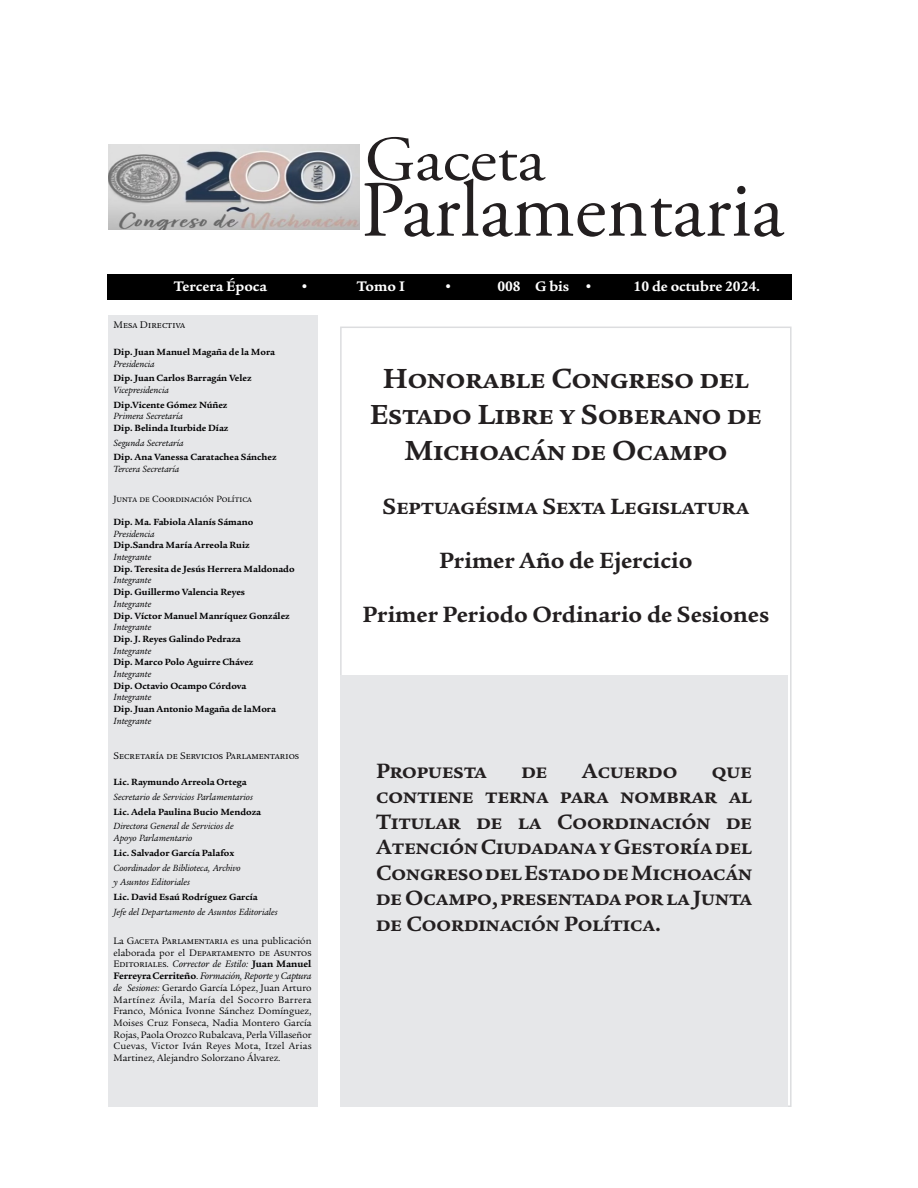
<style>
.page{position:relative;width:918px;height:1188px;background:#fff}
.page>*{position:absolute;margin:0;border:0;box-sizing:border-box;transform-origin:0 0}
.cbz{font:700 30px/36px "Legacy Serif ITC Std";color:#231f20;text-align:center}
.cbz-2{font:700 24px "Legacy Serif ITC Std";color:#231f20}
.Normal_rtf_215{font:700 22.5px/25.5px "Legacy Serif ITC Std";color:#231f20;text-align:justify}
.t1{font:700 15px "Legacy Serif ITC Std";color:#fff}
.t2{font:10.5px "Legacy Serif ITC Std";color:#000001}
.t3{font:10.2px/11.7px "Legacy Serif ITC Std";color:#000001;text-align:justify}
.Normal_rtf_14{font:700 9.75px "Legacy Serif ITC Std";color:#000001}
.Normal_rtf_14-2{font:italic 9.75px/11.7px "Legacy Serif ITC Std";color:#000001}
.t4{font:9.75px "Legacy Serif ITC Std";color:#000001}
.s1{font-style:italic}
.s2{font-weight:700}
</style>
<div class="page">
<div style="left:108px;top:274px;width:684px;height:25px;background:#000"></div>
<svg style="left:364px;top:137px;width:420px;height:100px"></svg>
<div style="left:108px;top:315px;width:210px;height:792px;background:#e6e7e9"></div>
<div style="left:340px;top:675px;width:448px;height:432px;background:#e6e7e9"></div>
<img style="left:108px;top:145px;width:251px;height:85px">
<p class="t1" style="left:174px;top:277px;width:95px">Tercera Época</p>
<p class="t1" style="left:300px;top:277px;width:11px">•</p>
<p class="t1" style="left:357px;top:277px;width:50px">Tomo I</p>
<p class="t1" style="left:443px;top:277px;width:11px">•</p>
<p class="t1" style="left:497px;top:277px;width:97px">008 G bis •</p>
<p class="t1" style="left:634px;top:277px;width:128px">10 de octubre 2024.</p>
<p class="t2" style="left:114px;top:319px;width:73px">Mesa Directiva</p>
<p class="Normal_rtf_14" style="left:114px;top:346px;width:163px">Dip. Juan Manuel Magaña de la Mora</p>
<p class="Normal_rtf_14-2" style="left:114px;top:358px;width:43px">Presidencia</p>
<p class="Normal_rtf_14" style="left:114px;top:372px;width:140px">Dip. Juan Carlos Barragán Velez</p>
<p class="Normal_rtf_14-2" style="left:114px;top:384px;width:57px">Vicepresidencia</p>
<p class="Normal_rtf_14" style="left:114px;top:399px;width:115px">Dip.Vicente Gómez Núñez</p>
<p class="Normal_rtf_14-2" style="left:114px;top:411px;width:71px">Primera Secretaría</p>
<p class="Normal_rtf_14" style="left:114px;top:422px;width:116px">Dip. Belinda Iturbide Díaz</p>
<p class="Normal_rtf_14-2" style="left:114px;top:437px;width:72px">Segunda Secretaría</p>
<p class="Normal_rtf_14" style="left:114px;top:452px;width:164px">Dip. Ana Vanessa Caratachea Sánchez</p>
<p class="Normal_rtf_14-2" style="left:114px;top:463px;width:67px">Tercera Secretaría</p>
<p class="t4" style="left:114px;top:493px;width:140px">Junta de Coordinación Política</p>
<p class="Normal_rtf_14" style="left:114px;top:516px;width:141px">Dip. Ma. Fabiola Alanís Sámano</p>
<p class="Normal_rtf_14-2" style="left:114px;top:528px;width:43px">Presidencia</p>
<p class="Normal_rtf_14" style="left:114px;top:540px;width:138px">Dip.Sandra María Arreola Ruiz</p>
<p class="Normal_rtf_14-2" style="left:114px;top:551px;width:39px">Integrante</p>
<p class="Normal_rtf_14" style="left:114px;top:563px;width:183px">Dip. Teresita de Jesús Herrera Maldonado</p>
<p class="Normal_rtf_14-2" style="left:114px;top:575px;width:39px">Integrante</p>
<p class="Normal_rtf_14" style="left:114px;top:586px;width:133px">Dip. Guillermo Valencia Reyes</p>
<p class="Normal_rtf_14-2" style="left:114px;top:598px;width:39px">Integrante</p>
<p class="Normal_rtf_14" style="left:114px;top:610px;width:178px">Dip. Víctor Manuel Manríquez González</p>
<p class="Normal_rtf_14-2" style="left:114px;top:621px;width:39px">Integrante</p>
<p class="Normal_rtf_14" style="left:114px;top:633px;width:129px">Dip. J. Reyes Galindo Pedraza</p>
<p class="Normal_rtf_14-2" style="left:114px;top:645px;width:39px">Integrante</p>
<p class="Normal_rtf_14" style="left:114px;top:657px;width:141px">Dip. Marco Polo Aguirre Chávez</p>
<p class="Normal_rtf_14-2" style="left:114px;top:668px;width:39px">Integrante</p>
<p class="Normal_rtf_14" style="left:114px;top:680px;width:134px">Dip. Octavio Ocampo Córdova</p>
<p class="Normal_rtf_14-2" style="left:114px;top:692px;width:39px">Integrante</p>
<p class="Normal_rtf_14" style="left:114px;top:703px;width:164px">Dip. Juan Antonio Magaña de laMora</p>
<p class="Normal_rtf_14-2" style="left:114px;top:715px;width:39px">Integrante</p>
<p class="t2" style="left:114px;top:750px;width:187px">Secretaría de Servicios Parlamentarios</p>
<p class="Normal_rtf_14" style="left:114px;top:777px;width:135px">Lic. Raymundo Arreola Ortega</p>
<p class="Normal_rtf_14-2" style="left:114px;top:791px;width:141px">Secretario de Servicios Parlamentarios</p>
<p class="Normal_rtf_14" style="left:114px;top:806px;width:149px">Lic. Adela Paulina Bucio Mendoza</p>
<p class="Normal_rtf_14-2" style="left:114px;top:821px;width:122px">Directora General de Servicios de<br>Apoyo Parlamentario</p>
<p class="Normal_rtf_14" style="left:114px;top:847px;width:122px">Lic. Salvador García Palafox</p>
<p class="Normal_rtf_14-2" style="left:114px;top:862px;width:129px">Coordinador de Biblioteca, Archivo</p>
<p class="Normal_rtf_14-2" style="left:114px;top:876px;width:78px">y Asuntos Editoriales</p>
<p class="Normal_rtf_14" style="left:114px;top:891px;width:146px">Lic. David Esaú Rodríguez García</p>
<p class="Normal_rtf_14-2" style="left:114px;top:906px;width:166px">Jefe del Departamento de Asuntos Editoriales</p>
<p class="t3" style="left:114px;top:935px;width:200px">La Gaceta Parlamentaria es una publicación elaborada por el Departamento de Asuntos Editoriales. <span class="s1">Corrector de Estilo:</span> <span class="s2">Juan Manuel Ferreyra Cerriteño</span>. <span class="s1">Formación, Reporte y Captura de Sesiones:</span> Gerardo García López, Juan Arturo Martínez Ávila, María del Socorro Barrera Franco, Mónica Ivonne Sánchez Domínguez, Moises Cruz Fonseca, Nadia Montero García Rojas, Paola Orozco Rubalcava, Perla Villaseñor Cuevas, Victor Iván Reyes Mota, Itzel Arias Martinez, Alejandro Solorzano Álvarez.</p>
<p class="cbz" style="left:370px;top:361px;width:394px">Honorable Congreso del<br>Estado Libre y Soberano de<br>Michoacán de Ocampo</p>
<p class="cbz-2" style="left:383px;top:492px;width:368px">Septuagésima Sexta Legislatura</p>
<p class="cbz-2" style="left:439px;top:546px;width:255px">Primer Año de Ejercicio</p>
<p class="cbz-2" style="left:362px;top:600px;width:408px">Primer Periodo Ordinario de Sesiones</p>
<p class="Normal_rtf_215" style="left:376px;top:758px;width:112px">Propuesta</p>
<p class="Normal_rtf_215" style="left:521px;top:758px;width:28px">de</p>
<p class="Normal_rtf_215" style="left:582px;top:758px;width:97px">Acuerdo</p>
<p class="Normal_rtf_215" style="left:376px;top:758px;width:377px;text-indent:336px">que contiene terna para nombrar al Titular de la Coordinación de Atención Ciudadana y Gestoría del Congreso del Estado de Michoacán de Ocampo, presentada por la Junta de Coordinación Política.</p>
</div>
